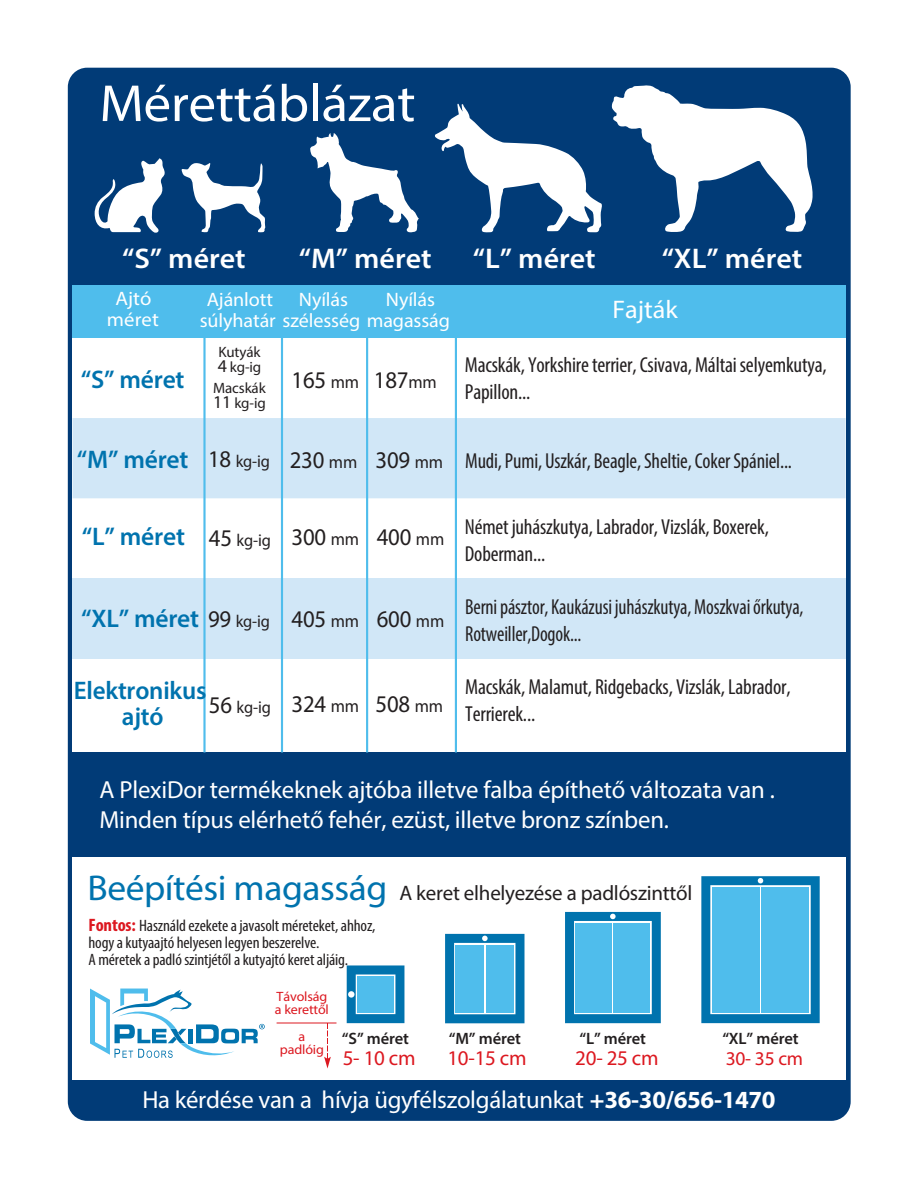
<style>
.page{position:relative;width:918px;height:1188px;background:#fff}
.page>*{position:absolute;margin:0;border:0;box-sizing:border-box;transform-origin:0 0}
.t1{font:700 semi-expanded 52.5px "Myriad Pro";letter-spacing:-.005em;color:#fff;scale:1.05 1}
.t2{font:600 28.5px "Myriad Pro";color:#fff;scale:1.05 1}
.t3{font:600 25.5px/25.5px "Myriad Pro";letter-spacing:-.01em;color:#0073ae;text-align:center}
.t4{font:600 semi-condensed 25.5px "Myriad Pro";color:#fff}
.t5{font:semi-condensed 24.75px/29.7px "Myriad Pro";letter-spacing:-.01em;color:#fff}
.t6{font:24.75px "Myriad Pro";letter-spacing:-.01em;color:#fff}
.t7{font:700 semi-condensed 24px "Myriad Pro";letter-spacing:-.01em;color:#231f20;scale:.95 1}
.t8{font:condensed 21.75px/27px "Myriad Pro";letter-spacing:-.01em;color:#231f20}
.t9{font:condensed 21.75px/27px "Myriad Pro";letter-spacing:-.01em;color:#231f20;scale:.93 1}
.t10{font:semi-condensed 21px "Myriad Pro";letter-spacing:-.01em;color:#231f20}
.t11{font:700 semi-expanded 21px "Myriad Pro";letter-spacing:-.01em;color:#dc1820}
.t12{font:600 semi-condensed 19.5px/21.3px "Myriad Pro";letter-spacing:-.005em;color:#fff}
.t13{font:600 semi-condensed 19.5px/21px "Myriad Pro";letter-spacing:-.005em;color:#fff;text-align:center;scale:1.06 1}
.t14{font:700 semi-expanded 19.5px "Myriad Pro";color:#dc1820}
.t15{font:semi-condensed 17.25px "Myriad Pro";letter-spacing:-.01em;color:#231f20;scale:.95 1}
.t16{font:condensed 16.5px/17.2px "Myriad Pro";letter-spacing:-.01em;color:#231f20;scale:1.04 1}
.t17{font:600 16.5px "Myriad Pro";letter-spacing:-.01em;color:#231f20}
.t18{font:semi-condensed 15px/15px "Myriad Pro";letter-spacing:-.01em;color:#231f20}
.t19{font:700 semi-condensed 13.5px/12.9px "Myriad Pro";letter-spacing:-.01em;color:#dc1820;scale:1.04 1}
.s1{font-weight:700;font-size:18px}
.s2{font-weight:400;font-size:18px}
.s3{font-weight:700;font-size:24px}
.s4{font-weight:700;font-size:36px;color:#0073ae}
.s5{font-weight:700;font-size:18px;color:#dc1820}
.s6{font-weight:700}
</style>
<div class="page">
<div style="left:68px;top:68px;width:783px;height:1053px;background:#013b77;border-radius:19px"></div>
<div style="left:72px;top:857px;width:774px;height:223px;background:#fff"></div>
<div style="left:73px;top:338px;width:773px;height:414px;background:#fff"></div>
<div style="left:73px;top:579px;width:773px;height:80px;background:#d1e7f7"></div>
<div style="left:73px;top:418px;width:773px;height:80px;background:#d1e7f7"></div>
<hr style="left:203px;top:336px;width:3px;height:416px;background:#4fbdec">
<hr style="left:455px;top:334px;width:2px;height:418px;background:#4fbdec">
<hr style="left:366px;top:334px;width:2px;height:418px;background:#4fbdec">
<hr style="left:281px;top:334px;width:2px;height:418px;background:#4fbdec">
<div style="left:73px;top:285px;width:773px;height:53px;background:#4fbdec"></div>
<svg style="left:181px;top:163px;width:84px;height:69px"></svg>
<svg style="left:435px;top:103px;width:167px;height:130px"></svg>
<svg style="left:611px;top:85px;width:202px;height:147px"></svg>
<svg style="left:310px;top:133px;width:109px;height:99px"></svg>
<svg style="left:95px;top:158px;width:70px;height:75px"></svg>
<svg style="left:90px;top:989px;width:175px;height:69px"></svg>
<hr style="left:277px;top:1023px;width:60px;height:1px;background:#dc1820">
<svg style="left:324px;top:1023px;width:7px;height:46px"></svg>
<svg style="left:445px;top:934px;width:80px;height:89px;background:#2e8dbe"></svg>
<div style="left:456px;top:945px;width:28px;height:67px;background:#4fbdec"></div>
<div style="left:486px;top:945px;width:28px;height:67px;background:#4fbdec"></div>
<svg style="left:347px;top:965px;width:57px;height:58px;background:#2488ba"></svg>
<div style="left:358px;top:976px;width:36px;height:36px;background:#4fbdec"></div>
<svg style="left:565px;top:912px;width:96px;height:111px;background:#2a8cbd"></svg>
<div style="left:576px;top:923px;width:36px;height:89px;background:#4fbdec"></div>
<div style="left:614px;top:923px;width:36px;height:89px;background:#4fbdec"></div>
<svg style="left:701px;top:876px;width:119px;height:147px;background:#2f8dbd"></svg>
<div style="left:712px;top:887px;width:48px;height:125px;background:#4fbdec"></div>
<div style="left:761px;top:887px;width:48px;height:125px;background:#4fbdec"></div>
<h1 class="t1" style="left:99px;top:71px;width:302px">Mérettáblázat</h1>
<h2 class="t2" style="left:122px;top:240px;width:119px">“S” méret</h2>
<h2 class="t2" style="left:299px;top:240px;width:128px">“M” méret</h2>
<h2 class="t2" style="left:473px;top:240px;width:118px">“L” méret</h2>
<h2 class="t2" style="left:662px;top:240px;width:135px">“XL” méret</h2>
<p class="t13" style="left:107px;top:288px;width:51px">Ajtó méret</p>
<p class="t12" style="left:200px;top:288px;width:252px;text-indent:7px">Ajánlott<br>súlyhatár szélesség magasság</p>
<p class="t12" style="left:299px;top:289px;width:51px">Nyílás</p>
<p class="t12" style="left:386px;top:289px;width:51px">Nyílás</p>
<p class="t4" style="left:612px;top:294px;width:67px">Fajták</p>
<p class="t3" style="left:81px;top:366px;width:105px">“S” méret</p>
<p class="t18" style="left:218px;top:344px;width:45px">Kutyák<br><span class="s1">4</span> kg-ig</p>
<p class="t18" style="left:213px;top:380px;width:54px">Macskák<br><span class="s1">11</span> kg-ig</p>
<p class="t7" style="left:292px;top:365px;width:154px">165 <span class="s2">mm</span> 187<span class="s2">mm</span></p>
<p class="t8" style="left:465px;top:352px;width:363px">Macskák, Yorkshire terrier, Csivava, Máltai selyemkutya,<br>Papillon...</p>
<p class="t3" style="left:77px;top:446px;width:113px">“M” méret</p>
<p class="t15" style="left:208px;top:451px;width:67px"><span class="s3">18</span> kg-ig</p>
<p class="t7" style="left:290px;top:445px;width:163px">230 <span class="s2">mm</span> 309 <span class="s2">mm</span></p>
<p class="t8" style="left:465px;top:447px;width:328px">Mudi, Pumi, Uszkár, Beagle, Sheltie, Coker Spániel...</p>
<p class="t3" style="left:82px;top:523px;width:105px">“L” méret</p>
<p class="t15" style="left:209px;top:529px;width:67px"><span class="s3">45</span> kg-ig</p>
<p class="t7" style="left:292px;top:522px;width:162px">300 <span class="s2">mm</span> 400 <span class="s2">mm</span></p>
<p class="t8" style="left:465px;top:513px;width:305px">Német juhászkutya, Labrador, Vizslák, Boxerek,<br>Doberman...</p>
<p class="t3" style="left:81px;top:605px;width:119px">“XL” méret</p>
<p class="t15" style="left:208px;top:611px;width:67px"><span class="s3">99</span> kg-ig</p>
<p class="t7" style="left:292px;top:604px;width:162px">405 <span class="s2">mm</span> 600 <span class="s2">mm</span></p>
<p class="t9" style="left:465px;top:593px;width:365px">Berni pásztor, Kaukázusi juhászkutya, Moszkvai őrkutya,<br>Rotweiller,Dogok...</p>
<p class="t3" style="left:74px;top:677px;width:134px">Elektronikus ajtó</p>
<p class="t15" style="left:209px;top:697px;width:67px"><span class="s3">56</span> kg-ig</p>
<p class="t7" style="left:292px;top:689px;width:161px">324 <span class="s2">mm</span> 508 <span class="s2">mm</span></p>
<p class="t8" style="left:465px;top:673px;width:327px">Macskák, Malamut, Ridgebacks, Vizslák, Labrador,<br>Terrierek...</p>
<p class="t5" style="left:99px;top:775px;width:677px">A PlexiDor termékeknek ajtóba illetve falba építhető változata van .<br>Minden típus elérhető fehér, ezüst, illetve bronz színben.</p>
<p class="t10" style="left:88px;top:880px;width:606px"><span class="s4">Beépítési magasság</span> A keret elhelyezése a padlószinttől</p>
<p class="t16" style="left:88px;top:916px;width:278px"><span class="s5">Fontos:</span> Használd ezekete a javasolt méreteket, ahhoz, hogy a kutyaajtó helyesen legyen beszerelve.<br>A méretek a padló szintjétől a kutyajtó keret aljáig.</p>
<p class="t19" style="left:275px;top:990px;width:53px">Távolság a kerettől</p>
<p class="t19" style="left:280px;top:1030px;width:44px;text-align:center">a padlóig</p>
<p class="t17" style="left:342px;top:1028px;width:69px">“S” méret</p>
<p class="t11" style="left:343px;top:1045px;width:74px">5- 10 cm</p>
<p class="t17" style="left:449px;top:1028px;width:74px">“M” méret</p>
<p class="t11" style="left:447px;top:1045px;width:81px">10-15 cm</p>
<p class="t17" style="left:579px;top:1028px;width:68px">“L” méret</p>
<p class="t11" style="left:575px;top:1045px;width:85px">20- 25 cm</p>
<p class="t17" style="left:722px;top:1028px;width:78px">“XL” méret</p>
<p class="t14" style="left:726px;top:1046px;width:79px">30- 35 cm</p>
<p class="t6" style="left:142px;top:1084px;width:635px">Ha kérdése van a hívja ügyfélszolgálatunkat <span class="s6">+36-30/656-1470</span></p>
</div>
